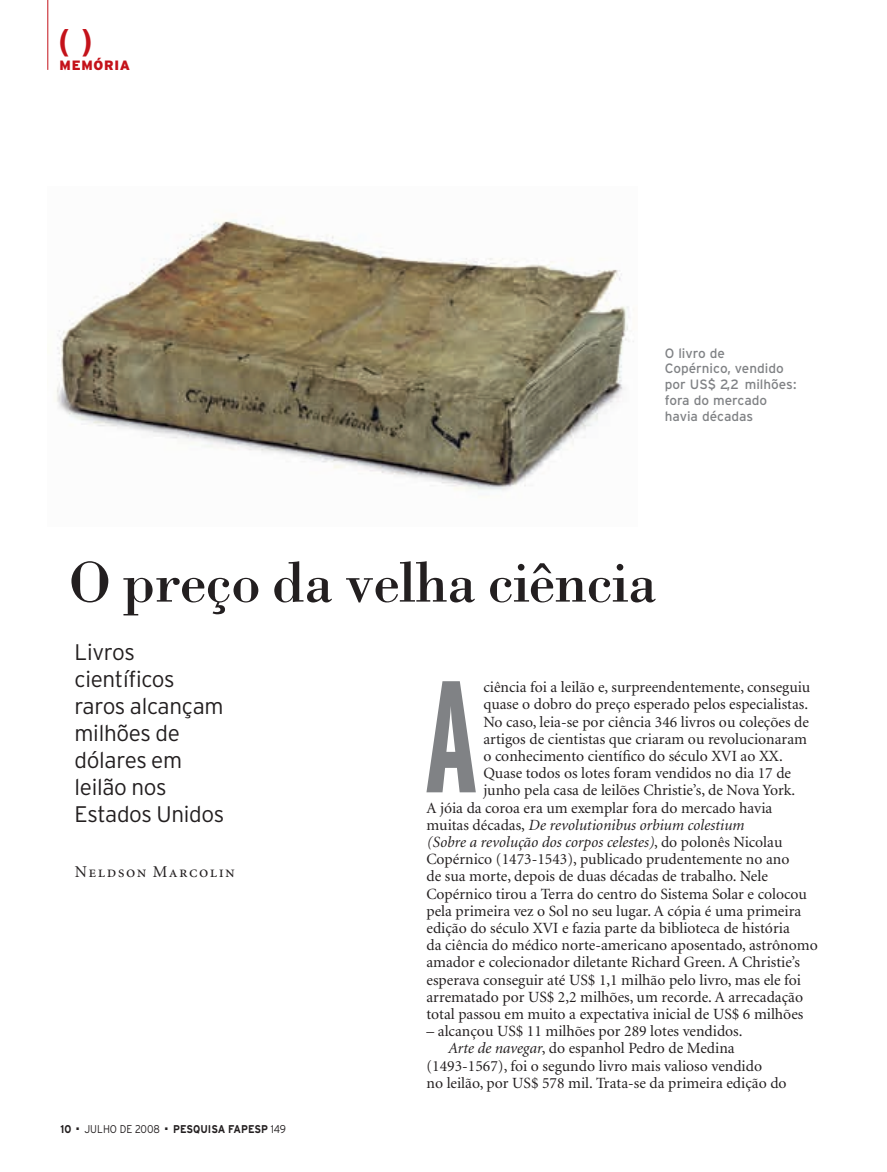
<style>
.page{position:relative;width:887px;height:1172px;background:#fff}
.page>*{position:absolute;margin:0;border:0;box-sizing:border-box;transform-origin:0 0}
.t1{font:700 extra-condensed 158.7px "Interstate";color:#808285;scale:.91 1}
.t2{font:59.1px "Bodoni";letter-spacing:-.015em;color:#231f20}
.t3{font:600 31.95px "Franklin Gothic";color:#c4121a}
.t4{font:300 22.5px/27px "Interstate";letter-spacing:-.015em;color:#231f20}
.t5{font:16.5px "Minion Regular SC";letter-spacing:.09em;color:#231f20}
.t6{font:15.6px "Minion";color:#231f20}
.t7{font:italic 15.6px "Minion";color:#231f20}
.t8{font:13.5px/15.8px "Interstate";color:#808285}
.t9{font:900 13.5px "Interstate";letter-spacing:.05em;color:#c4121a}
.t10{font:700 11.25px "Interstate";color:#231f20;scale:.9 1}
.t11{font:300 11.25px "Interstate";color:#231f20;scale:.9 1}
.s1{font-style:normal}
.s2{font-style:italic}
.s3{font-weight:300}
</style>
<div class="page">
<hr style="left:48px;top:0;width:1px;height:70px;background:#c4121a">
<img style="left:56px;top:219px;width:578px;height:272px">
<h3 class="t3" style="left:59px;top:21px;width:36px">( )</h3>
<p class="t9" style="left:60px;top:60px;width:68px">MEMÓRIA</p>
<p class="t8" style="left:664px;top:346px;width:133px">O livro de<br>Copérnico, vendido por U S$ 2,2 milhões: fora do mercado havia décadas</p>
<h2 class="t2" style="left:68px;top:546px;width:590px">O preço da velha ciência</h2>
<h3 class="t4" style="left:74px;top:640px;width:151px">Livros científicos raros alcançam milhões de dólares em leilão nos<br>Estados Unidos</h3>
<h1 class="t1" style="left:424px;top:678px;width:60px">A</h1>
<p class="t6" style="left:483px;top:679px;width:328px">ciência foi a leilão e, surpreendentemente, conseguiu</p>
<p class="t6" style="left:483px;top:696px;width:326px">quase o dobro do preço esperado pelos especialistas.</p>
<p class="t6" style="left:483px;top:713px;width:327px">No caso, leia-se por ciência 346 livros ou coleções de</p>
<p class="t6" style="left:483px;top:730px;width:325px">artigos de cientistas que criaram ou revolucionaram</p>
<p class="t6" style="left:483px;top:748px;width:301px">o conhecimento científico do século XVI ao XX.</p>
<p class="t6" style="left:483px;top:765px;width:309px">Quase todos os lotes foram vendidos no dia 17 de</p>
<p class="t6" style="left:483px;top:782px;width:313px">junho pela casa de leilões Christie’s, de Nova York.</p>
<p class="t6" style="left:426px;top:799px;width:347px">A jóia da coroa era um exemplar fora do mercado havia</p>
<p class="t7" style="left:426px;top:816px;width:319px"><span class="s1">muitas décadas,</span> De revolutionibus orbium colestium</p>
<p class="t7" style="left:426px;top:834px;width:357px">(Sobre a revolução dos corpos celestes)<span class="s1">, do polonês Nicolau</span></p>
<p class="t6" style="left:426px;top:851px;width:364px">Copérnico (1473-1543), publicado prudentemente no ano</p>
<p class="t6" style="left:426px;top:868px;width:343px">de sua morte, depois de duas décadas de trabalho. Nele</p>
<p class="t6" style="left:426px;top:885px;width:382px">Copérnico tirou a Terra do centro do Sistema Solar e colocou</p>
<p class="t6" style="left:426px;top:902px;width:376px">pela primeira vez o Sol no seu lugar. A cópia é uma primeira</p>
<p class="t6" style="left:426px;top:920px;width:365px">edição do século XVI e fazia parte da biblioteca de história</p>
<p class="t6" style="left:426px;top:937px;width:392px">da ciência do médico norte-americano aposentado, astrônomo</p>
<p class="t6" style="left:426px;top:954px;width:375px">amador e colecionador diletante Richard Green. A Christie’s</p>
<p class="t6" style="left:426px;top:971px;width:376px">esperava conseguir até US$ 1,1 milhão pelo livro, mas ele foi</p>
<p class="t6" style="left:426px;top:988px;width:378px">arrematado por US$ 2,2 milhões, um recorde. A arrecadação</p>
<p class="t6" style="left:426px;top:1006px;width:378px">total passou em muito a expectativa inicial de US$ 6 milhões</p>
<p class="t6" style="left:426px;top:1023px;width:317px">– alcançou US$ 11 milhões por 289 lotes vendidos.</p>
<p class="t6" style="left:447px;top:1040px;width:288px"><span class="s2">Arte de navegar</span>, do espanhol Pedro de Medina</p>
<p class="t6" style="left:426px;top:1057px;width:337px">(1493-1567), foi o segundo livro mais valioso vendido</p>
<p class="t6" style="left:426px;top:1074px;width:361px">no leilão, por US$ 578 mil. Trata-se da primeira edição do</p>
<p class="t5" style="left:75px;top:863px;width:161px">Neldson Marcolin</p>
<p class="t10" style="left:60px;top:1124px;width:14px">10</p>
<p class="t11" style="left:77px;top:1124px;width:94px">■ JULHO DE 2008</p>
<p class="t10" style="left:165px;top:1124px;width:136px">■ PESQUISA FAPESP <span class="s3">149</span></p>
</div>
